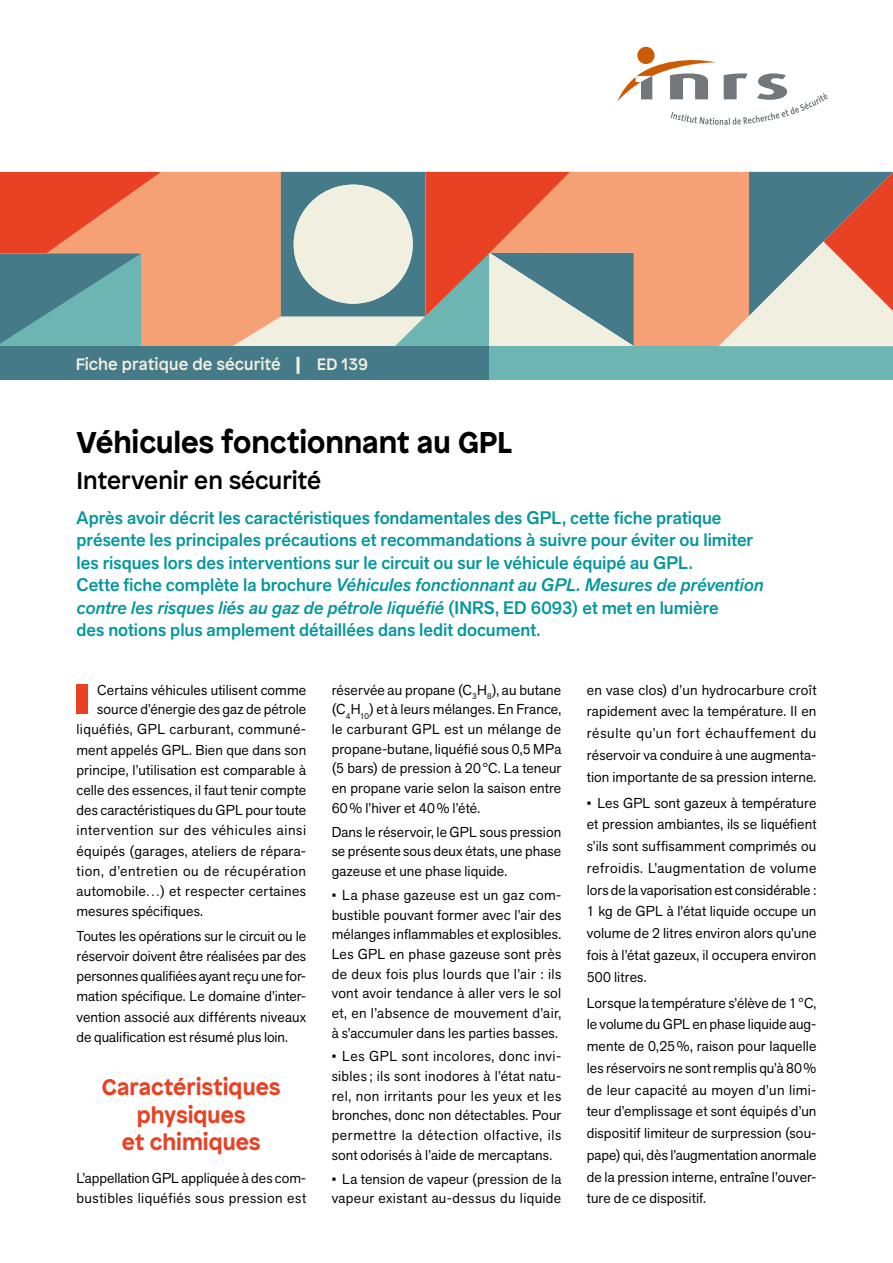
<style>
.page{position:relative;width:893px;height:1263px;background:#fff}
.page>*{position:absolute;margin:0;border:0;box-sizing:border-box;transform-origin:0 0}
.t1{font:700 41.85px "Akzid Grtsk Next";color:#e84124;scale:1.6 1}
.t2{font:700 30px "Patron";color:#000}
.t3{font:500 24px "Patron";color:#000}
.t4{font:700 22.5px/27.8px "Patron";color:#e84124;text-align:center}
.t5{font:500 18px/22.5px "Akzid Grtsk Next";color:#03979d}
.t6{font:18px/22.5px "Akzid Grtsk Next Med It";color:#03979d}
.t7{font:500 16.5px "Patron";color:#f1efe0}
.t8{font:14.25px/19.6px "Akzid Grtsk Next";letter-spacing:.01em;color:#000;text-align:justify}
.t9{font:14.25px "Akzid Grtsk Next";letter-spacing:.04em;color:#000}
.t10{font:14.25px "Akzid Grtsk Next";letter-spacing:.03em;color:#000}
.s1{font-family:"Akzid Grtsk Next";font-weight:500}
</style>
<div class="page">
<div style="left:0;top:346px;width:489px;height:34px;background:#457a89"></div>
<div style="left:489px;top:346px;width:404px;height:34px;background:#6cb5b3"></div>
<svg style="left:0;top:172px;width:893px;height:175px;background:#c29b88"></svg>
<div style="left:637px;top:47px;width:18px;height:17px;background:#cc5a05;border-radius:50%"></div>
<svg style="left:617px;top:57px;width:211px;height:68px"></svg>
<hr style="left:297px;top:357px;width:3px;height:17px;background:#f1efe0">
<p class="t7" style="left:75px;top:352px;width:207px">Fiche pratique de sécurité</p>
<p class="t7" style="left:316px;top:352px;width:53px">ED 139</p>
<h2 class="t2" style="left:77px;top:418px;width:437px">Véhicules fonctionnant au GPL</h2>
<h3 class="t3" style="left:77px;top:462px;width:246px">Intervenir en sécurité</h3>
<p class="t5" style="left:77px;top:506px;width:678px">Après avoir décrit les caractéristiques fondamentales des GPL, cette fiche pratique présente les principales précautions et recommandations à suivre pour éviter ou limiter les risques lors des interventions sur le circuit ou sur le véhicule équipé au GPL.</p>
<p class="t6" style="left:77px;top:574px;width:688px"><span class="s1">Cette fiche complète la brochure</span> Véhicules fonctionnant au GPL. Mesures de prévention contre les risques liés au gaz de pétrole liquéfié <span class="s1">(INRS, ED 6093) et met en lumière</span></p>
<p class="t5" style="left:77px;top:619px;width:465px">des notions plus amplement détaillées dans ledit document.</p>
<h1 class="t1" style="left:73px;top:672px;width:13px">I</h1>
<p class="t8" style="left:97px;top:680px;width:210px">Certains véhicules utilisent comme</p>
<p class="t8" style="left:97px;top:699px;width:210px">source d’énergie des gaz de pétrole</p>
<p class="t10" style="left:77px;top:720px;width:231px">liquéfiés, GPL carburant, communé-</p>
<p class="t8" style="left:77px;top:740px;width:231px">ment appelés GPL. Bien que dans son</p>
<p class="t8" style="left:77px;top:760px;width:231px">principe, l’utilisation est comparable à</p>
<p class="t8" style="left:77px;top:780px;width:231px">celle des essences, il faut tenir compte</p>
<p class="t8" style="left:77px;top:800px;width:231px">des caractéristiques du GPL pour toute</p>
<p class="t9" style="left:77px;top:821px;width:231px">intervention sur des véhicules ainsi</p>
<p class="t8" style="left:77px;top:841px;width:231px">équipés (garages, ateliers de répara-</p>
<p class="t9" style="left:77px;top:861px;width:231px">tion, d’entretien ou de récupération</p>
<p class="t8" style="left:77px;top:881px;width:231px">automobile…) et respecter certaines</p>
<p class="t8" style="left:77px;top:901px;width:128px">mesures spécifiques.</p>
<p class="t8" style="left:77px;top:925px;width:231px;line-height:20.2px">Toutes les opérations sur le circuit ou le réservoir doivent être réalisées par des personnes qualifiées ayant reçu une for&shy;mation spécifique. Le domaine d’inter&shy;vention associé aux différents niveaux de qualification est résumé plus loin.</p>
<h3 class="t4" style="left:102px;top:1071px;width:180px">Caractéristiques physiques<br>et chimiques</h3>
<p class="t8" style="left:77px;top:1168px;width:231px;line-height:20.2px">L’appellation GPL appliquée à des com&shy;bustibles liquéfiés sous pression est</p>
<p class="t8" style="left:332px;top:680px;width:231px">réservée au propane (C<sub>3</sub>H<sub>8</sub>), au butane (C<sub>4</sub>H<sub>10</sub>) et à leurs mélanges. En France, le carburant GPL est un mélange de propane-butane, liquéfié sous 0,5 MPa (5 bars) de pression à 20°C. La teneur en propane varie selon la saison entre 60% l’hiver et 40% l’été.</p>
<p class="t8" style="left:332px;top:822px;width:231px">Dans le réservoir, le GPL sous pression se présente sous deux états, une phase gazeuse et une phase liquide.</p>
<p class="t8" style="left:332px;top:885px;width:231px">• La phase gazeuse est un gaz com&shy;bustible pouvant former avec l’air des mélanges inflammables et explosibles.<br>Les GPL en phase gazeuse sont près de deux fois plus lourds que l’air : ils vont avoir tendance à aller vers le sol et, en l’absence de mouvement d’air, à s’accumuler dans les parties basses.</p>
<p class="t8" style="left:332px;top:1046px;width:231px">• Les GPL sont incolores, donc invi&shy;sibles ; ils sont inodores à l’état natu&shy;rel, non irritants pour les yeux et les bronches, donc non détectables. Pour permettre la détection olfactive, ils sont odorisés à l’aide de mercaptans.</p>
<p class="t8" style="left:332px;top:1169px;width:231px">• La tension de vapeur (pression de la vapeur existant au-dessus du liquide</p>
<p class="t8" style="left:587px;top:678px;width:231px;line-height:21.8px">en vase clos) d’un hydrocarbure croît rapidement avec la température. Il en résulte qu’un fort échauffement du réservoir va conduire à une augmenta&shy;tion importante de sa pression interne.</p>
<p class="t8" style="left:587px;top:791px;width:231px;line-height:21.8px">• Les GPL sont gazeux à température et pression ambiantes, ils se liquéfient s’ils sont suffisamment comprimés ou refroidis. L’augmentation de volume lors de la vaporisation est considérable :<br>1 kg de GPL à l’état liquide occupe un volume de 2 litres environ alors qu’une fois à l’état gazeux, il occupera environ 500 litres.</p>
<p class="t8" style="left:587px;top:991px;width:231px;line-height:21.8px">Lorsque la température s’élève de 1°C, le volume du GPL en phase liquide aug&shy;mente de 0,25%, raison pour laquelle les réservoirs ne sont remplis qu’à 80% de leur capacité au moyen d’un limi&shy;teur d’emplissage et sont équipés d’un dispositif limiteur de surpression (sou&shy;pape) qui, dès l’augmentation anormale de la pression interne, entraîne l’ouver&shy;ture de ce dispositif.</p>
</div>
